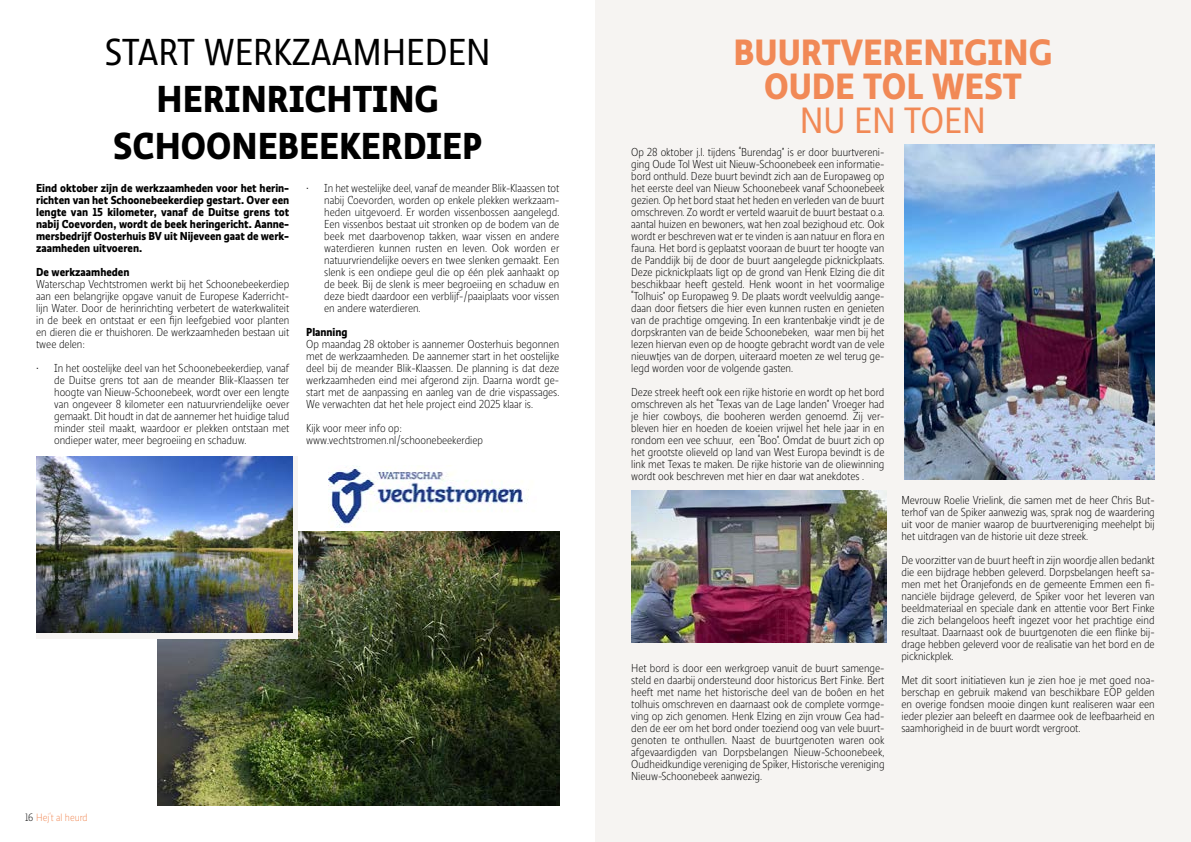
<style>
.page{position:relative;width:1191px;height:842px;background:#fff}
.page>*{position:absolute;margin:0;border:0;box-sizing:border-box;transform-origin:0 0}
.t1{font:700 39px/46.8px "Ratio Display";color:#000;text-align:center}
.t2{font:39px "Ratio Display";color:#000}
.t3{font:700 38px/34px "Ratio Display";color:#f18956;text-align:center}
.t4{font:38px "Ratio Display";color:#f18956}
.t5{font:300 12px/12px "Ratio Display";color:#000;text-align:justify}
.t6{font:700 12px/12px "Ratio Display";color:#000;text-align:justify}
.t7{font:300 11px "Ratio Display";letter-spacing:-.005em;color:#f18956}
.s1{color:#000}
</style>
<div class="page">
<div style="left:595px;top:0;width:596px;height:842px;background:#f6f4f2"></div>
<img style="left:157px;top:532px;width:402px;height:274px">
<svg style="left:36px;top:456px;width:262px;height:183px;fill:#f6f4f2"></svg>
<img style="left:36px;top:456px;width:256px;height:176px">
<img style="left:329px;top:466px;width:200px;height:61px">
<img style="left:631px;top:490px;width:255px;height:153px">
<img style="left:904px;top:145px;width:251px;height:334px">
<h1 class="t2" style="left:105px;top:31px;width:387px">START WERKZAAMHEDEN</h1>
<h1 class="t1" style="left:113px;top:75px;width:370px">HERINRICHTING<br>SCHOONEBEEKERDIEP</h1>
<p class="t6" style="left:36px;top:182px;width:255px">Eind oktober zijn de werkzaamheden voor het herin&shy;richten van het Schoonebeekerdiep gestart. Over een lengte van 15 kilometer, vanaf de Duitse grens tot nabij Coevorden, wordt de beek heringericht. Aanne&shy;mersbedrijf Oosterhuis BV uit Nijeveen gaat de werk&shy;zaamheden uitvoeren.</p>
<p class="t6" style="left:36px;top:266px;width:95px">De werkzaamheden</p>
<p class="t5" style="left:36px;top:278px;width:255px">Waterschap Vechtstromen werkt bij het Schoonebeekerdiep aan een belangrijke opgave vanuit de Europese Kaderricht&shy;lijn Water. Door de herinrichting verbetert de waterkwaliteit in de beek en ontstaat er een fijn leefgebied voor planten en dieren die er thuishoren. De werkzaamheden bestaan uit twee delen:</p>
<p class="t5" style="left:54px;top:362px;width:237px;text-indent:-18px">• In het oostelijke deel van het Schoonebeekerdiep, vanaf de Duitse grens tot aan de meander Blik-Klaassen ter hoogte van Nieuw-Schoonebeek, wordt over een lengte van ongeveer 8 kilometer een natuurvriendelijke oever gemaakt. Dit houdt in dat de aannemer het huidige talud minder steil maakt, waardoor er plekken ontstaan met ondieper water, meer begroeiing en schaduw.</p>
<p class="t5" style="left:324px;top:182px;width:237px;text-indent:-18px">• In het westelijke deel, vanaf de meander Blik-Klaassen tot nabij Coevorden, worden op enkele plekken werkzaam&shy;heden uitgevoerd. Er worden vissenbossen aangelegd.<br>Een vissenbos bestaat uit stronken op de bodem van de beek met daarbovenop takken, waar vissen en andere waterdieren kunnen rusten en leven. Ook worden er natuurvriendelijke oevers en twee slenken gemaakt. Een slenk is een ondiepe geul die op één plek aanhaakt op de beek. Bij de slenk is meer begroeiing en schaduw en deze biedt daardoor een verblijf-/paaiplaats voor vissen en andere waterdieren.</p>
<p class="t6" style="left:306px;top:326px;width:43px">Planning</p>
<p class="t5" style="left:306px;top:338px;width:255px">Op maandag 28 oktober is aannemer Oosterhuis begonnen met de werkzaamheden. De aannemer start in het oostelijke deel bij de meander Blik-Klaassen. De planning is dat deze werkzaamheden eind mei afgerond zijn. Daarna wordt ge&shy;start met de aanpassing en aanleg van de drie vispassages.<br>We verwachten dat het hele project eind 2025 klaar is.</p>
<p class="t5" style="left:306px;top:422px;width:178px">Kijk voor meer info op: www.vechtstromen.nl/schoonebeekerdiep</p>
<p class="t7" style="left:25px;top:811px;width:64px"><span class="s1">16</span> Hej‘t al heurd</p>
<h2 class="t3" style="left:733px;top:34px;width:320px">BUURTVERENIGING<br>OUDE TOL WEST</h2>
<h2 class="t4" style="left:799px;top:99px;width:188px">NU EN TOEN</h2>
<p class="t5" style="left:631px;top:146px;width:255px">Op 28 oktober j.l. tijdens “Burendag” is er door buurtvereni&shy;ging Oude Tol West uit Nieuw-Schoonebeek een informatie&shy;bord onthuld. Deze buurt bevindt zich aan de Europaweg op het eerste deel van Nieuw Schoonebeek vanaf Schoonebeek gezien. Op het bord staat het heden en verleden van de buurt omschreven. Zo wordt er verteld waaruit de buurt bestaat o.a. aantal huizen en bewoners, wat hen zoal bezighoud etc. Ook wordt er beschreven wat er te vinden is aan natuur en flora en fauna. Het bord is geplaatst vooraan de buurt ter hoogte van de Panddijk bij de door de buurt aangelegde picknickplaats.<br>Deze picknickplaats ligt op de grond van Henk Elzing die dit beschikbaar heeft gesteld. Henk woont in het voormalige “Tolhuis” op Europaweg 9. De plaats wordt veelvuldig aange&shy;daan door fietsers die hier even kunnen rusten en genieten van de prachtige omgeving. In een krantenbakje vindt je de dorpskranten van de beide Schoonebeken, waar men bij het lezen hiervan even op de hoogte gebracht wordt van de vele nieuwtjes van de dorpen, uiteraard moeten ze wel terug ge&shy;legd worden voor de volgende gasten.</p>
<p class="t5" style="left:631px;top:386px;width:255px">Deze streek heeft ook een rijke historie en wordt op het bord omschreven als het “Texas van de Lage landen” Vroeger had je hier cowboys, die booheren werden genoemd. Zij ver&shy;bleven hier en hoeden de koeien vrijwel het hele jaar in en rondom een vee schuur, een “Boo”. Omdat de buurt zich op het grootste olieveld op land van West Europa bevindt is de link met Texas te maken. De rijke historie van de oliewinning wordt ook beschreven met hier en daar wat anekdotes .</p>
<p class="t5" style="left:631px;top:662px;width:255px">Het bord is door een werkgroep vanuit de buurt samenge&shy;steld en daarbij ondersteund door historicus Bert Finke. Bert heeft met name het historische deel van de boôen en het tolhuis omschreven en daarnaast ook de complete vormge&shy;ving op zich genomen. Henk Elzing en zijn vrouw Gea had&shy;den de eer om het bord onder toeziend oog van vele buurt&shy;genoten te onthullen. Naast de buurtgenoten waren ook afgevaardigden van Dorpsbelangen Nieuw-Schoonebeek, Oudheidkundige vereniging de Spiker, Historische vereniging Nieuw-Schoonebeek aanwezig.</p>
<p class="t5" style="left:901px;top:494px;width:255px">Mevrouw Roelie Vrielink, die samen met de heer Chris But&shy;terhof van de Spiker aanwezig was, sprak nog de waardering uit voor de manier waarop de buurtvereniging meehelpt bij het uitdragen van de historie uit deze streek.</p>
<p class="t5" style="left:901px;top:554px;width:255px">De voorzitter van de buurt heeft in zijn woordje allen bedankt die een bijdrage hebben geleverd. Dorpsbelangen heeft sa&shy;men met het Oranjefonds en de gemeente Emmen een fi&shy;nanciële bijdrage geleverd, de Spiker voor het leveren van beeldmateriaal en speciale dank en attentie voor Bert Finke die zich belangeloos heeft ingezet voor het prachtige eind resultaat. Daarnaast ook de buurtgenoten die een flinke bij&shy;drage hebben geleverd voor de realisatie van het bord en de picknickplek.</p>
<p class="t5" style="left:901px;top:674px;width:255px">Met dit soort initiatieven kun je zien hoe je met goed noa&shy;berschap en gebruik makend van beschikbare EOP gelden en overige fondsen mooie dingen kunt realiseren waar een ieder plezier aan beleeft en daarmee ook de leefbaarheid en saamhorigheid in de buurt wordt vergroot.</p>
</div>
